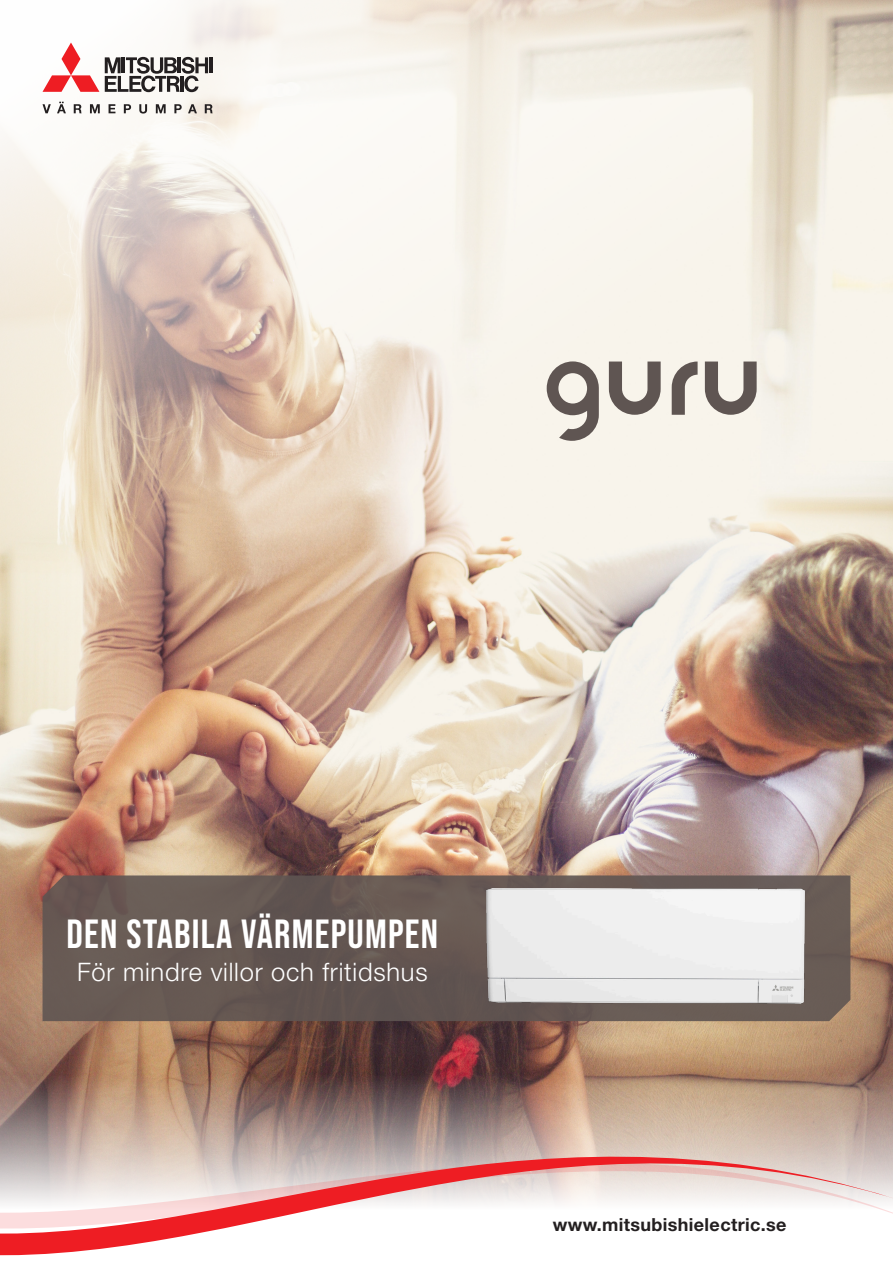
<style>
.page{position:relative;width:893px;height:1263px;background:#fff}
.page>*{position:absolute;margin:0;border:0;box-sizing:border-box;transform-origin:0 0}
.t1{font:40.5px "Bebas Neue";letter-spacing:.03em;color:#fff}
.t2{font:300 25.5px "Helvetica Neue LT Std";letter-spacing:.03em;color:#fff}
.t3{font:700 18px "Helvetica Neue LT Std";letter-spacing:.02em;color:#231f20}
</style>
<div class="page">
<img style="left:0;top:0;width:893px;height:1033px">
<svg style="left:43px;top:875px;width:807px;height:146px;background:#655852"></svg>
<img style="left:0;top:1033px;width:893px;height:223px">
<svg style="left:43px;top:43px;width:56px;height:49px"></svg>
<hr style="left:209px;top:57px;width:4px;height:16px;background:#231f20">
<svg style="left:105px;top:57px;width:103px;height:35px"></svg>
<svg style="left:43px;top:104px;width:8px;height:9px"></svg>
<svg style="left:57px;top:102px;width:9px;height:11px"></svg>
<svg style="left:74px;top:104px;width:8px;height:9px"></svg>
<svg style="left:90px;top:104px;width:10px;height:9px"></svg>
<svg style="left:109px;top:104px;width:6px;height:9px"></svg>
<svg style="left:124px;top:104px;width:7px;height:9px"></svg>
<svg style="left:139px;top:104px;width:8px;height:10px"></svg>
<svg style="left:156px;top:104px;width:10px;height:9px"></svg>
<svg style="left:174px;top:104px;width:8px;height:9px"></svg>
<svg style="left:188px;top:104px;width:9px;height:9px"></svg>
<svg style="left:205px;top:104px;width:8px;height:9px"></svg>
<svg style="left:547px;top:361px;width:52px;height:80px;background:#a9a29c"></svg>
<svg style="left:609px;top:361px;width:52px;height:54px;background:#a59e98"></svg>
<svg style="left:705px;top:361px;width:52px;height:54px;background:#a59e98"></svg>
<svg style="left:672px;top:361px;width:26px;height:54px"></svg>
<img style="left:462px;top:875px;width:370px;height:146px">
<p class="t1" style="left:67px;top:911px;width:373px">DEN STABILA VÄRMEPUMPEN</p>
<p class="t2" style="left:77px;top:956px;width:352px">För mindre villor och fritidshus</p>
<p class="t3" style="left:553px;top:1214px;width:235px">www.mitsubishielectric.se</p>
</div>
